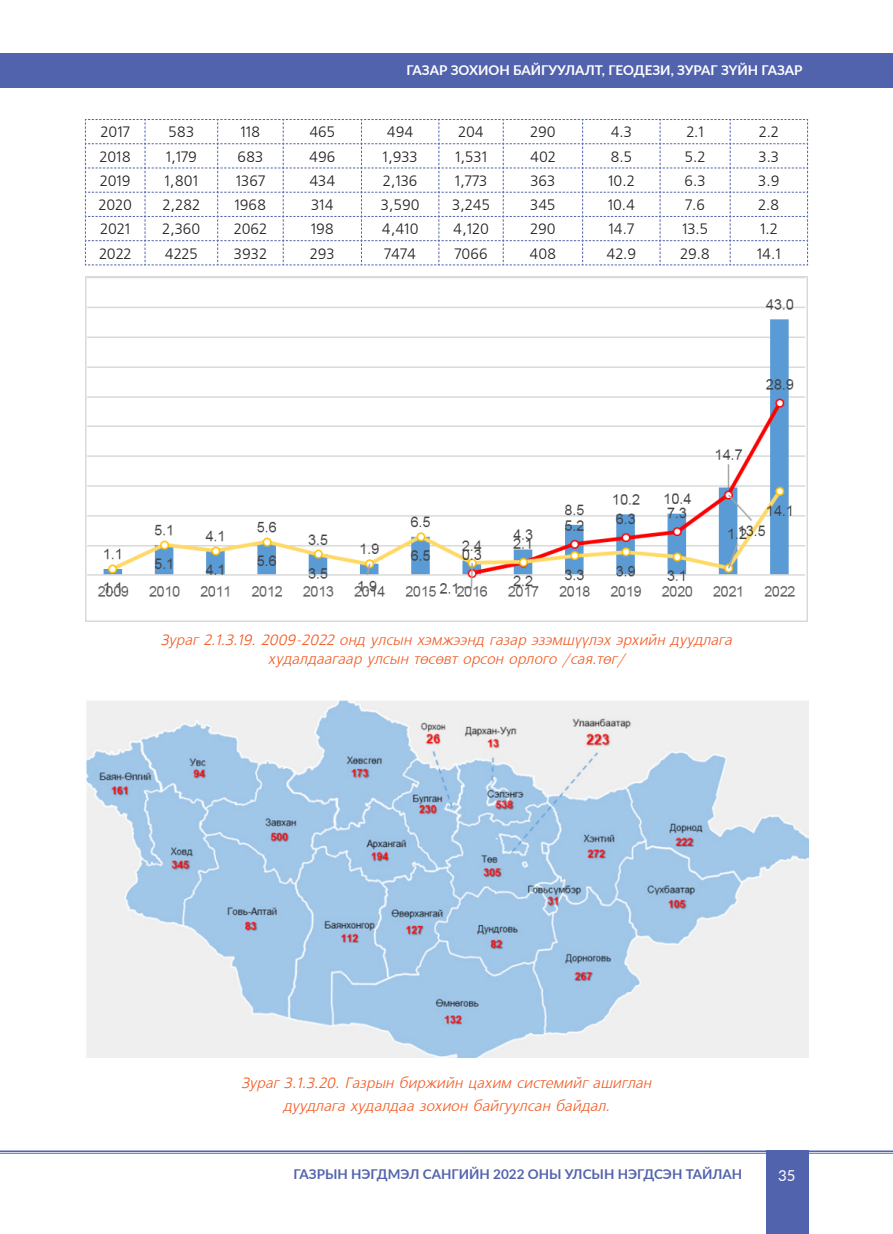
<style>
.page{position:relative;width:893px;height:1234px;background:#fff}
.page>*{position:absolute;margin:0;border:0;box-sizing:border-box;transform-origin:0 0}
.t1{font:15px "Mogul Freeset";color:#231f20}
.t2{font:italic 15px/19.5px "Mogul Freeset";color:#f15921;text-align:center}
.t3{font:15px "Lato";color:#fff}
.t4{font:700 13.5px "Lato";color:#5263ae}
.t5{font:700 13.5px "Lato";color:#fff}
</style>
<div class="page">
<div style="left:1px;top:53px;width:892px;height:35px;background:#5263ae"></div>
<hr style="left:0;top:1150px;width:893px;height:1px;background:#5263ae">
<hr style="left:0;top:1152px;width:893px;height:1px;background:#5263ae">
<div style="left:766px;top:1150px;width:42px;height:83px;background:#5263ae"></div>
<svg style="left:85px;top:119px;width:723px;height:146px"></svg>
<img style="left:85px;top:277px;width:723px;height:344px">
<img style="left:86px;top:700px;width:722px;height:357px">
<p class="t5" style="left:406px;top:60px;width:398px">ГАЗАР ЗОХИОН БАЙГУУЛАЛТ, ГЕОДЕЗИ, ЗУРАГ ЗҮЙН ГАЗАР</p>
<p class="t1" style="left:101px;top:124px;width:31px">2017</p>
<p class="t1" style="left:168px;top:124px;width:27px">583</p>
<p class="t1" style="left:240px;top:124px;width:21px">118</p>
<p class="t1" style="left:309px;top:124px;width:27px">465</p>
<p class="t1" style="left:387px;top:124px;width:28px">494</p>
<p class="t1" style="left:458px;top:124px;width:27px">204</p>
<p class="t1" style="left:530px;top:124px;width:27px">290</p>
<p class="t1" style="left:611px;top:124px;width:23px">4.3</p>
<p class="t1" style="left:686px;top:124px;width:19px">2.1</p>
<p class="t1" style="left:759px;top:124px;width:21px">2.2</p>
<p class="t1" style="left:100px;top:148px;width:33px">2018</p>
<p class="t1" style="left:166px;top:148px;width:33px">1,179</p>
<p class="t1" style="left:237px;top:148px;width:27px">683</p>
<p class="t1" style="left:309px;top:148px;width:28px">496</p>
<p class="t1" style="left:383px;top:148px;width:37px">1,933</p>
<p class="t1" style="left:455px;top:148px;width:34px">1,531</p>
<p class="t1" style="left:530px;top:148px;width:27px">402</p>
<p class="t1" style="left:610px;top:148px;width:23px">8.5</p>
<p class="t1" style="left:685px;top:148px;width:22px">5.2</p>
<p class="t1" style="left:758px;top:148px;width:22px">3.3</p>
<p class="t1" style="left:100px;top:173px;width:32px">2019</p>
<p class="t1" style="left:165px;top:173px;width:35px">1,801</p>
<p class="t1" style="left:236px;top:173px;width:31px">1367</p>
<p class="t1" style="left:309px;top:173px;width:27px">434</p>
<p class="t1" style="left:383px;top:173px;width:36px">2,136</p>
<p class="t1" style="left:455px;top:173px;width:34px">1,773</p>
<p class="t1" style="left:530px;top:173px;width:26px">363</p>
<p class="t1" style="left:608px;top:173px;width:28px">10.2</p>
<p class="t1" style="left:685px;top:173px;width:23px">6.3</p>
<p class="t1" style="left:758px;top:173px;width:23px">3.9</p>
<p class="t1" style="left:99px;top:197px;width:35px">2020</p>
<p class="t1" style="left:163px;top:197px;width:39px">2,282</p>
<p class="t1" style="left:234px;top:197px;width:33px">1968</p>
<p class="t1" style="left:311px;top:197px;width:24px">314</p>
<p class="t1" style="left:381px;top:197px;width:40px">3,590</p>
<p class="t1" style="left:452px;top:197px;width:39px">3,245</p>
<p class="t1" style="left:530px;top:197px;width:27px">345</p>
<p class="t1" style="left:608px;top:197px;width:29px">10.4</p>
<p class="t1" style="left:685px;top:197px;width:21px">7.6</p>
<p class="t1" style="left:758px;top:197px;width:23px">2.8</p>
<p class="t1" style="left:100px;top:221px;width:31px">2021</p>
<p class="t1" style="left:162px;top:221px;width:40px">2,360</p>
<p class="t1" style="left:234px;top:221px;width:35px">2062</p>
<p class="t1" style="left:311px;top:221px;width:25px">198</p>
<p class="t1" style="left:382px;top:221px;width:38px">4,410</p>
<p class="t1" style="left:453px;top:221px;width:37px">4,120</p>
<p class="t1" style="left:530px;top:221px;width:27px">290</p>
<p class="t1" style="left:609px;top:221px;width:27px">14.7</p>
<p class="t1" style="left:682px;top:221px;width:28px">13.5</p>
<p class="t1" style="left:760px;top:221px;width:19px">1.2</p>
<p class="t1" style="left:99px;top:245px;width:34px">2022</p>
<p class="t1" style="left:165px;top:245px;width:34px">4225</p>
<p class="t1" style="left:234px;top:245px;width:34px">3932</p>
<p class="t1" style="left:310px;top:245px;width:26px">293</p>
<p class="t1" style="left:384px;top:245px;width:33px">7474</p>
<p class="t1" style="left:454px;top:245px;width:35px">7066</p>
<p class="t1" style="left:529px;top:245px;width:28px">408</p>
<p class="t1" style="left:606px;top:245px;width:31px">42.9</p>
<p class="t1" style="left:680px;top:245px;width:31px">29.8</p>
<p class="t1" style="left:757px;top:245px;width:25px">14.1</p>
<p class="t2" style="left:161px;top:630px;width:572px">Зураг 2.1.3.19. 2009-2022 онд улсын хэмжээнд газар эзэмшүүлэх эрхийн дуудлага худалдаагаар улсын төсөвт орсон орлого /сая.төг/</p>
<p class="t2" style="left:242px;top:1072px;width:411px;line-height:22.5px">Зураг 3.1.3.20. Газрын биржийн цахим системийг ашиглан дуудлага худалдаа зохион байгуулсан байдал.</p>
<p class="t4" style="left:293px;top:1164px;width:450px">ГАЗРЫН НЭГДМЭЛ САНГИЙН 2022 ОНЫ УЛСЫН НЭГДСЭН ТАЙЛАН</p>
<p class="t3" style="left:778px;top:1163px;width:19px">35</p>
</div>
